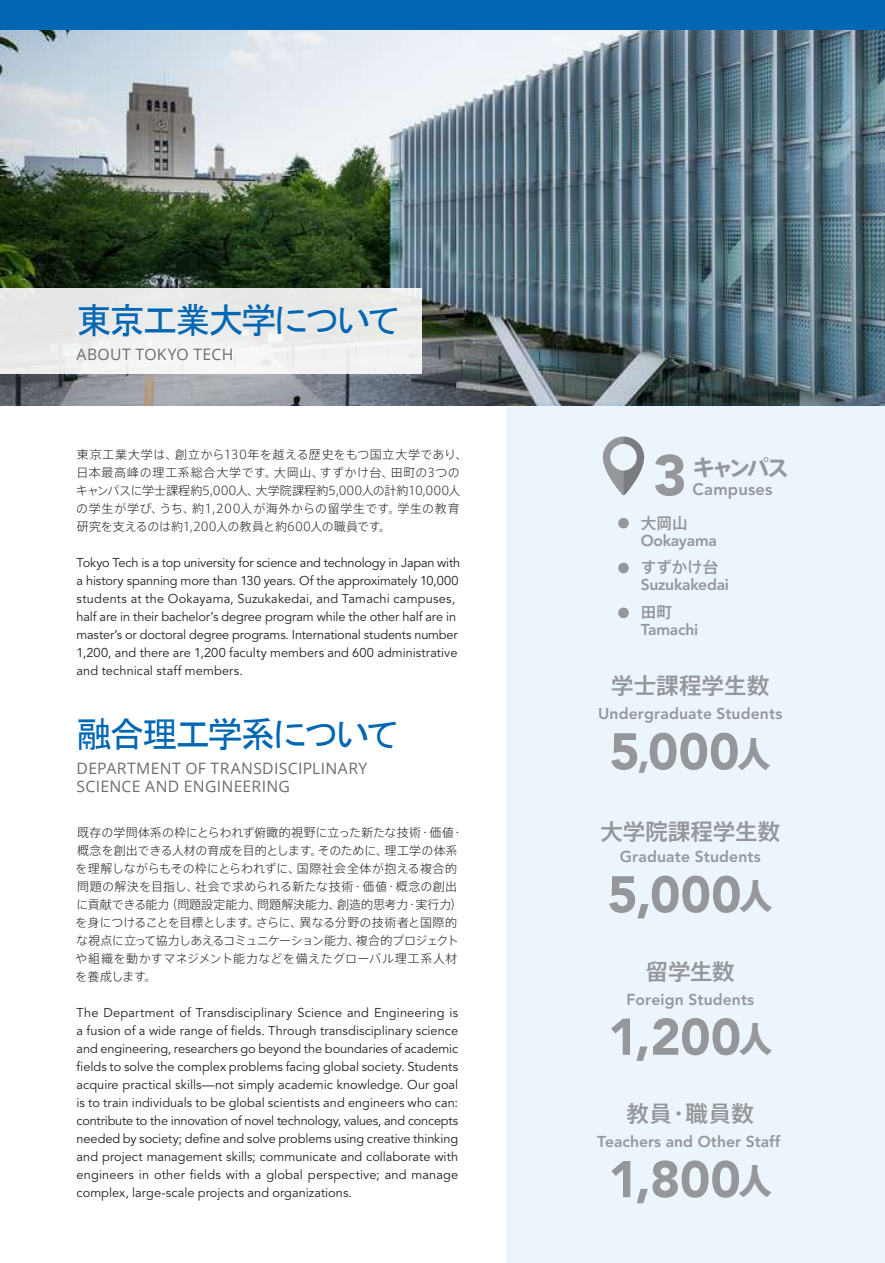
<style>
.page{position:relative;width:885px;height:1263px;background:#fff}
.page>*{position:absolute;margin:0;border:0;box-sizing:border-box;transform-origin:0 0}
.t1{font:900 57px "Avenir LT Std";color:#95979a}
.t2{font:900 51px "Avenir LT Std";letter-spacing:.005em;color:#95979a}
.t3{font:36px "MS Gothic";letter-spacing:-.08em;color:#0166b3}
.t4{font:500 22.5px "Axis Std";color:#95979a}
.t5{font:700 22.5px "Axis Std";letter-spacing:-.175em;color:#95979a}
.t6{font:800 16.5px "Avenir LT Std";letter-spacing:.01em;color:#95979a}
.t7{font:15.75px/18px "Open Sans";letter-spacing:.02em;color:#6c6d70}
.t8{font:800 15.6px "Avenir LT Std";letter-spacing:.005em;color:#95979a}
.t9{font:800 15.6px "Avenir LT Std";letter-spacing:-.015em;color:#95979a}
.t10{font:500 15.6px "Axis Std";color:#95979a}
.t11{font:800 15.6px "Avenir LT Std";letter-spacing:-.02em;color:#95979a}
.t12{font:12.75px/18px "Avenir LT Std";letter-spacing:-.005em;color:#231f20}
.t13{font:300 12px/18px "Axis Std";letter-spacing:.005em;color:#312f30}
.s1{font-size:40.5px}
.s2{font-family:"Axis Std";font-weight:800;font-size:34.2px}
</style>
<div class="page">
<img style="left:0;top:30px;width:884px;height:375px">
<div style="left:0;top:0;width:884px;height:30px;background:#0166b3"></div>
<hr style="left:0;top:0;width:1px;height:102px;background:#0166b3">
<div style="left:506px;top:403px;width:378px;height:860px;background:#ecf5fc"></div>
<svg style="left:603px;top:437px;width:41px;height:58px"></svg>
<div style="left:618px;top:518px;width:10px;height:10px;background:#95979a;border-radius:50%"></div>
<div style="left:618px;top:563px;width:10px;height:10px;background:#95979a;border-radius:50%"></div>
<div style="left:618px;top:607px;width:10px;height:11px;background:#95979a;border-radius:50%"></div>
<div style="left:0;top:289px;width:421px;height:85px;background:#eaebeb"></div>
<hr style="left:0;top:530px;width:1px;height:152px;background:#0166b3">
<h3 class="t3" style="left:77px;top:302px;width:326px">東京工業大学について</h3>
<p class="t7" style="left:77px;top:345px;width:158px">ABOUT TOKYO TECH</p>
<p class="t13" style="left:76px;top:445px;width:393px">東京工業大学は、創立から130年を越える歴史をもつ国立大学であり、日本最高峰の理工系総合大学です。大岡山、すずかけ台、田町の3つのキャンパスに学士課程約5,000人、大学院課程約5,000人の計約10,000人の学生が学び、うち、約1,200人が海外からの留学生です。学生の教育研究を支えるのは約1,200人の教員と約600人の職員です。</p>
<p class="t12" style="left:77px;top:554px;width:385px">Tokyo Tech is a top university for science and technology in Japan with a history spanning more than 130 years. Of the approximately 10,000 students at the Ookayama, Suzukakedai, and Tamachi campuses, half are in their bachelor’s degree program while the other half are in master’s or doctoral degree programs. International students number 1,200, and there are 1,200 faculty members and 600 administrative and technical staff members.</p>
<h3 class="t3" style="left:77px;top:716px;width:325px">融合理工学系について</h3>
<p class="t7" style="left:77px;top:759px;width:292px">DEPARTMENT OF TRANSDISCIPLINARY<br>SCIENCE AND ENGINEERING</p>
<p class="t13" style="left:75px;top:823px;width:390px">既存の学問体系の枠にとらわれず俯瞰的視野に立った新たな技術・価値・概念を創出できる人材の育成を目的とします。そのために、理工学の体系を理解しながらもその枠にとらわれずに、国際社会全体が抱える複合的問題の解決を目指し、社会で求められる新たな技術・価値・概念の創出に貢献できる能力（問題設定能力、問題解決能力、創造的思考力・実行力）を身につけることを目標とします。さらに、異なる分野の技術者と国際的な視点に立って協力しあえるコミュニケーション能力、複合的プロジェクトや組織を動かすマネジメント能力などを備えたグローバル理工系人材を養成します。</p>
<p class="t12" style="left:77px;top:1004px;width:383px;text-align:justify">The Department of Transdisciplinary Science and Engineering is a fusion of a wide range of fields. Through transdisciplinary science and engineering, researchers go beyond the boundaries of academic fields to solve the complex problems facing global society. Students acquire practical skills—not simply academic knowledge. Our goal is to train individuals to be global scientists and engineers who can: contribute to the innovation of novel technology, values, and concepts needed by society; define and solve problems using creative thinking and project management skills; communicate and collaborate with engineers in other fields with a global perspective; and manage complex, large-scale projects and organizations.</p>
<h1 class="t1" style="left:653px;top:441px;width:35px">3</h1>
<h3 class="t5" style="left:692px;top:450px;width:98px">キャンパス</h3>
<p class="t6" style="left:692px;top:480px;width:81px">Campuses</p>
<p class="t10" style="left:640px;top:511px;width:49px">大岡山</p>
<p class="t11" style="left:640px;top:531px;width:78px">Ookayama</p>
<p class="t10" style="left:640px;top:556px;width:79px">すずかけ台</p>
<p class="t9" style="left:640px;top:576px;width:90px">Suzukakedai</p>
<p class="t10" style="left:640px;top:600px;width:33px">田町</p>
<p class="t9" style="left:640px;top:621px;width:59px">Tamachi</p>
<h3 class="t4" style="left:611px;top:668px;width:160px">学士課程学生数</h3>
<p class="t8" style="left:598px;top:704px;width:186px">Undergraduate Students</p>
<h2 class="t2" style="left:609px;top:721px;width:163px">5<span class="s1">,</span>000<span class="s2">人</span></h2>
<h3 class="t4" style="left:600px;top:814px;width:181px">大学院課程学生数</h3>
<p class="t8" style="left:620px;top:847px;width:142px">Graduate Students</p>
<h2 class="t2" style="left:607px;top:864px;width:167px">5,000<span class="s2">人</span></h2>
<h3 class="t4" style="left:645px;top:954px;width:90px">留学生数</h3>
<p class="t8" style="left:626px;top:990px;width:129px">Foreign Students</p>
<h2 class="t2" style="left:608px;top:1006px;width:166px">1,200<span class="s2">人</span></h2>
<h3 class="t4" style="left:626px;top:1097px;width:129px">教員・職員数</h3>
<p class="t8" style="left:597px;top:1132px;width:184px">Teachers and Other Staff</p>
<h2 class="t2" style="left:608px;top:1148px;width:165px">1,800<span class="s2">人</span></h2>
</div>
